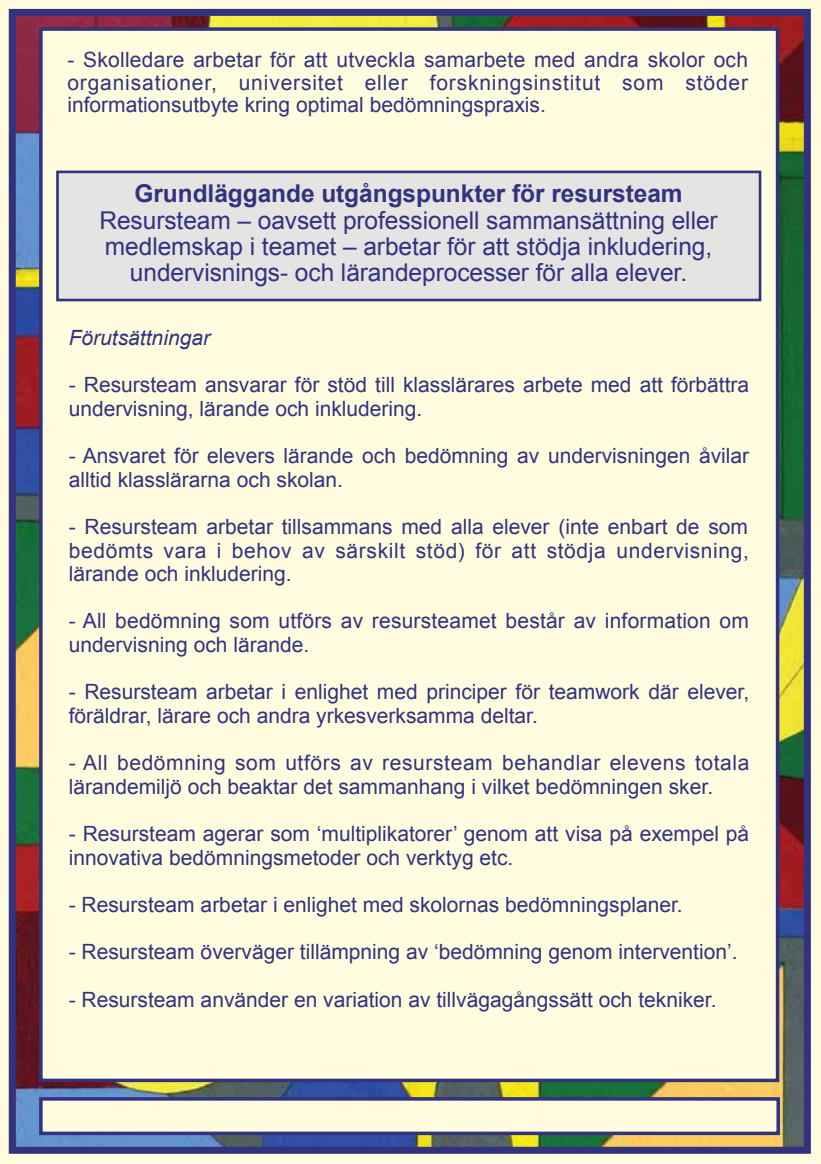
<style>
.page{position:relative;width:821px;height:1164px;background:#fff}
.page>*{position:absolute;margin:0;border:0;box-sizing:border-box;transform-origin:0 0}
.t1{font:24.5px/26.2px "Arial";letter-spacing:-.005em;color:#32327f;text-align:center}
.t2{font:700 24.5px "Arial";letter-spacing:-.005em;color:#32327f}
.t3{font:21px/23.6px "Arial";color:#32327f}
.t4{font:italic 21px "Arial";color:#32327f}
</style>
<div class="page">
<img style="left:17px;top:17px;width:786px;height:1128px">
<div style="left:0;top:0;width:821px;height:12px;background:#fffcdf"></div>
<div style="left:807px;top:0;width:14px;height:1163px;background:#fffcdf"></div>
<div style="left:0;top:1150px;width:821px;height:13px;background:#fffcdf"></div>
<div style="left:0;top:0;width:12px;height:1163px;background:#fffcdf"></div>
<div style="left:9px;top:9px;width:802px;height:1144px;border:7px solid #32327f"></div>
<div style="left:39px;top:27px;width:740px;height:1054px;background:#fffcdf;border:4px solid #32327f"></div>
<div style="left:56px;top:170px;width:705px;height:131px;background:#e5e4e3;border:3px solid #32327f"></div>
<div style="left:39px;top:1096px;width:741px;height:38px;background:#fffcdf;border:4px solid #32327f"></div>
<p class="t3" style="left:67px;top:48px;width:682px;line-height:22.8px;text-align:justify">- Skolledare arbetar för att utveckla samarbete med andra skolor och organisationer, universitet eller forskningsinstitut som stöder informationsutbyte kring optimal bedömningspraxis.</p>
<p class="t2" style="left:135px;top:177px;width:550px">Grundläggande utgångspunkter för resursteam</p>
<p class="t1" style="left:99px;top:207px;width:620px">Resursteam – oavsett professionell sammansättning eller medlemskap i teamet – arbetar för att stödja inkludering, undervisnings- och lärandeprocesser för alla elever.</p>
<p class="t4" style="left:69px;top:324px;width:143px">Förutsättningar</p>
<p class="t3" style="left:69px;top:373px;width:682px">- Resursteam ansvarar för stöd till klasslärares arbete med att förbättra undervisning, lärande och inkludering.</p>
<p class="t3" style="left:69px;top:444px;width:682px">- Ansvaret för elevers lärande och bedömning av undervisningen åvilar alltid klasslärarna och skolan.</p>
<p class="t3" style="left:69px;top:515px;width:682px;text-align:justify">- Resursteam arbetar tillsammans med alla elever (inte enbart de som bedömts vara i behov av särskilt stöd) för att stödja undervisning, lärande och inkludering.</p>
<p class="t3" style="left:69px;top:609px;width:682px">- All bedömning som utförs av resursteamet består av information om undervisning och lärande.</p>
<p class="t3" style="left:69px;top:680px;width:682px">- Resursteam arbetar i enlighet med principer för teamwork där elever, föräldrar, lärare och andra yrkesverksamma deltar.</p>
<p class="t3" style="left:69px;top:751px;width:682px">- All bedömning som utförs av resursteam behandlar elevens totala lärandemiljö och beaktar det sammanhang i vilket bedömningen sker.</p>
<p class="t3" style="left:69px;top:822px;width:682px">- Resursteam agerar som ‘multiplikatorer’ genom att visa på exempel på innovativa bedömningsmetoder och verktyg etc.</p>
<p class="t3" style="left:69px;top:893px;width:615px">- Resursteam arbetar i enlighet med skolornas bedömningsplaner.</p>
<p class="t3" style="left:69px;top:940px;width:670px">- Resursteam överväger tillämpning av ‘bedömning genom intervention’.</p>
<p class="t3" style="left:69px;top:987px;width:649px">- Resursteam använder en variation av tillvägagångssätt och tekniker.</p>
</div>
